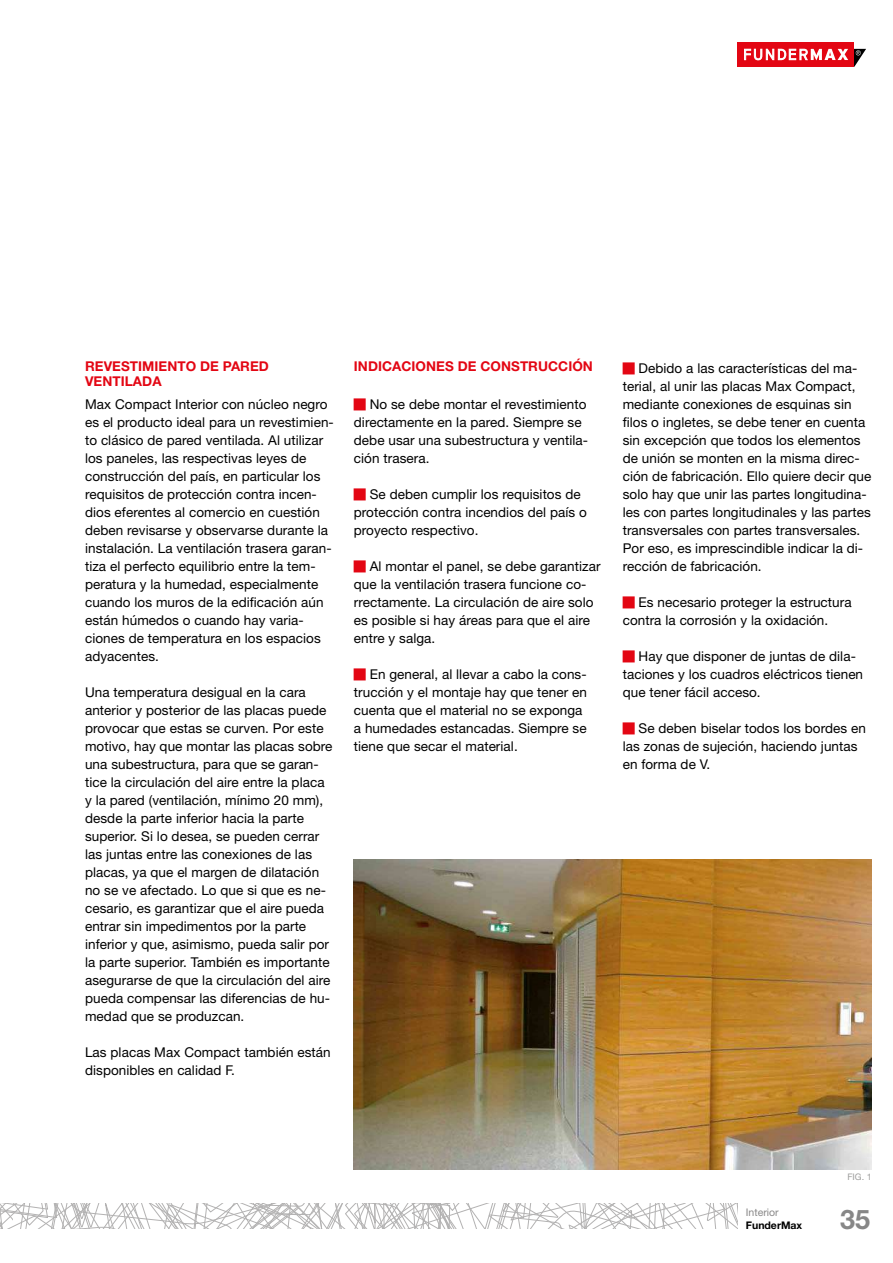
<style>
.page{position:relative;width:893px;height:1263px;background:#fff}
.page>*{position:absolute;margin:0;border:0;box-sizing:border-box;transform-origin:0 0}
.t1{font:700 27px "Helvetica Neue LT Pro";color:#878787}
.t2{font:13.5px/18px "Helvetica Neue LT Pro";letter-spacing:.005em;color:#000}
.t3{font:700 13.5px/15px "Helvetica Neue LT Pro";letter-spacing:.005em;color:#e30613}
.t4{font:700 10.5px "Helvetica Neue LT Pro";color:#000}
.t5{font:10.5px "Helvetica Neue LT Pro";color:#8a8989}
.t6{font:9px "Helvetica Neue LT Pro";color:#9d9d9c}
</style>
<div class="page">
<svg style="left:0;top:1203px;width:737px;height:26px"></svg>
<div style="left:737px;top:43px;width:117px;height:24px;background:#e30613"></div>
<svg style="left:744px;top:48px;width:122px;height:19px"></svg>
<img style="left:354px;top:859px;width:518px;height:310px">
<p class="t3" style="left:85px;top:358px;width:185px">REVESTIMIENTO DE PARED<br>VENTILADA</p>
<p class="t2" style="left:85px;top:395px;width:250px">Max Compact Interior con núcleo negro es el producto ideal para un revestimien&shy;to clásico de pared ventilada. Al utilizar los paneles, las respectivas leyes de construcción del país, en particular los requisitos de protección contra incen&shy;dios eferentes al comercio en cuestión deben revisarse y observarse durante la instalación. La ventilación trasera garan&shy;tiza el perfecto equilibrio entre la tem&shy;peratura y la humedad, especialmente cuando los muros de la edificación aún están húmedos o cuando hay varia&shy;ciones de temperatura en los espacios adyacentes.</p>
<p class="t2" style="left:85px;top:683px;width:249px">Una temperatura desigual en la cara anterior y posterior de las placas puede provocar que estas se curven. Por este motivo, hay que montar las placas sobre una subestructura, para que se garan&shy;tice la circulación del aire entre la placa y la pared (ventilación, mínimo 20 mm), desde la parte inferior hacia la parte superior. Si lo desea, se pueden cerrar las juntas entre las conexiones de las placas, ya que el margen de dilatación no se ve afectado. Lo que si que es ne&shy;cesario, es garantizar que el aire pueda entrar sin impedimentos por la parte inferior y que, asimismo, pueda salir por la parte superior. También es importante asegurarse de que la circulación del aire pueda compensar las diferencias de hu&shy;medad que se produzcan.</p>
<p class="t2" style="left:85px;top:1043px;width:247px">Las placas Max Compact también están disponibles en calidad F.</p>
<p class="t3" style="left:354px;top:358px;width:241px">INDICACIONES DE CONSTRUCCIÓN</p>
<p class="t2" style="left:354px;top:395px;width:236px;text-indent:16px">No se debe montar el revestimiento directamente en la pared. Siempre se debe usar una subestructura y ventila&shy;ción trasera.</p>
<p class="t2" style="left:354px;top:485px;width:235px;text-indent:16px">Se deben cumplir los requisitos de protección contra incendios del país o proyecto respectivo.</p>
<p class="t2" style="left:354px;top:557px;width:248px;text-indent:16px">Al montar el panel, se debe garantizar que la ventilación trasera funcione co&shy;rrectamente. La circulación de aire solo es posible si hay áreas para que el aire entre y salga.</p>
<p class="t2" style="left:354px;top:665px;width:235px;text-indent:16px">En general, al llevar a cabo la cons&shy;trucción y el montaje hay que tener en cuenta que el material no se exponga a humedades estancadas. Siempre se tiene que secar el material.</p>
<p class="t2" style="left:623px;top:359px;width:250px;text-indent:16px">Debido a las características del ma&shy;terial, al unir las placas Max Compact, mediante conexiones de esquinas sin filos o ingletes, se debe tener en cuenta sin excepción que todos los elementos de unión se monten en la misma direc&shy;ción de fabricación. Ello quiere decir que solo hay que unir las partes longitudina&shy;les con partes longitudinales y las partes transversales con partes transversales.<br>Por eso, es imprescindible indicar la di&shy;rección de fabricación.</p>
<p class="t2" style="left:623px;top:593px;width:230px;text-indent:16px">Es necesario proteger la estructura contra la corrosión y la oxidación.</p>
<p class="t2" style="left:623px;top:647px;width:242px;text-indent:16px">Hay que disponer de juntas de dila&shy;taciones y los cuadros eléctricos tienen que tener fácil acceso.</p>
<p class="t2" style="left:623px;top:719px;width:245px;text-indent:16px">Se deben biselar todos los bordes en las zonas de sujeción, haciendo juntas en forma de V.</p>
<p class="t5" style="left:746px;top:1206px;width:34px">Interior</p>
<p class="t4" style="left:746px;top:1218px;width:58px">FunderMax</p>
<p class="t6" style="left:847px;top:1171px;width:26px">FIG. 1</p>
<h1 class="t1" style="left:840px;top:1203px;width:32px">35</h1>
</div>
